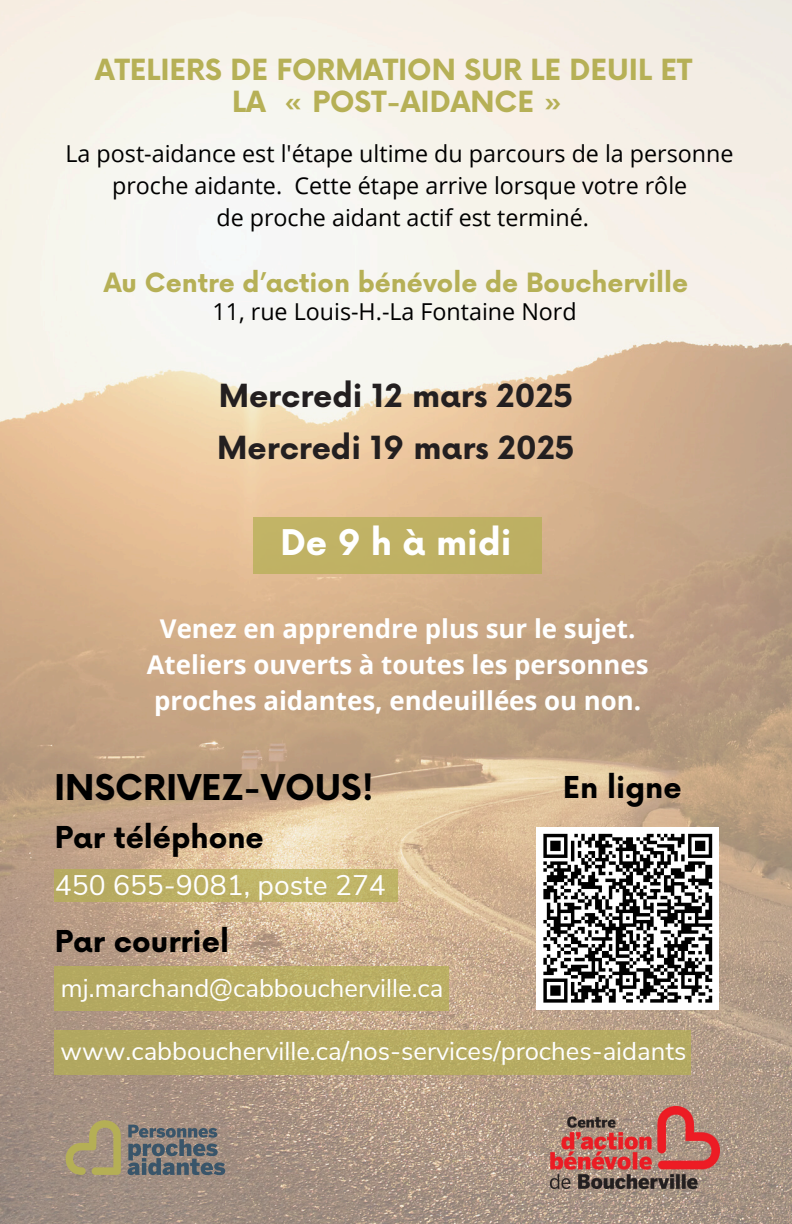
<style>
.page{position:relative;width:792px;height:1224px;background:#fff}
.page>*{position:absolute;margin:0;border:0;box-sizing:border-box;transform-origin:0 0}
.t1{font:700 34.6px "Now";color:#000}
.t2{font:700 34.5px "Now";color:#fff}
.t3{font:700 31px/52.4px "Now";color:#231f20}
.t4{font:700 29.4px "Now";color:#000}
.t5{font:700 28.4px/32px "Now";color:#b6b056;text-align:center}
.t6{font:28.3px "Nunito Sans";color:#fefefe}
.t7{font:700 25.9px/36px "Open Sans";color:#fff;text-align:center}
.t8{font:700 25.9px "Now";color:#b6b056}
.t9{font:25.7px "Nunito Sans";color:#fefefe}
.t10{font:23.3px/32px "Open Sans";color:#000;text-align:center}
</style>
<div class="page">
<img style="left:0;top:0;width:792px;height:1224px">
<div style="left:54px;top:1031px;width:636px;height:44px;background:#b5aa61"></div>
<svg style="left:60px;top:1119px;width:61px;height:56px;background:#a99a72"></svg>
<svg style="left:128px;top:1125px;width:97px;height:50px;background:#737476"></svg>
<div style="left:253px;top:517px;width:289px;height:56px;background:#c0b164"></div>
<div style="left:54px;top:870px;width:344px;height:32px;background:#beb265"></div>
<div style="left:537px;top:827px;width:182px;height:183px;background:#fff"></div>
<svg style="left:543px;top:833px;width:170px;height:170px"></svg>
<img style="left:551px;top:1107px;width:168px;height:81px">
<div style="left:54px;top:967px;width:395px;height:44px;background:#b7ab62"></div>
<h3 class="t5" style="left:95px;top:56px;width:598px">ATELIERS DE FORMATION SUR LE DEUIL ET<br>LA « POST-AIDANCE »</h3>
<p class="t10" style="left:66px;top:137px;width:669px">La post-aidance est l'étape ultime du parcours de la personne proche aidante. Cette étape arrive lorsque votre rôle</p>
<p class="t10" style="left:216px;top:201px;width:374px">de proche aidant actif est terminé.</p>
<h4 class="t8" style="left:104px;top:269px;width:586px">Au Centre d’action bénévole de Boucherville</h4>
<h2 class="t10" style="left:213px;top:295px;width:366px">11, rue Louis-H.-La Fontaine Nord</h2>
<p class="t3" style="left:217px;top:371px;width:359px">Mercredi 12 mars 2025<br>Mercredi 19 mars 2025</p>
<h6 class="t2" style="left:280px;top:524px;width:233px">De 9 h à midi</h6>
<h6 class="t7" style="left:147px;top:610px;width:503px">Venez en apprendre plus sur le sujet.<br>Ateliers ouverts à toutes les personnes proches aidantes, endeuillées ou non.</h6>
<h4 class="t1" style="left:54px;top:769px;width:321px">INSCRIVEZ-VOUS!</h4>
<p class="t4" style="left:563px;top:772px;width:120px">En ligne</p>
<h4 class="t4" style="left:55px;top:821px;width:210px">Par téléphone</h4>
<h1 class="t6" style="left:55px;top:866px;width:333px">450 655-9081, poste 274</h1>
<h4 class="t4" style="left:55px;top:926px;width:176px">Par courriel</h4>
<h5 class="t9" style="left:61px;top:971px;width:384px">mj.marchand@cabboucherville.ca</h5>
<p class="t9" style="left:61px;top:1034px;width:627px">www.cabboucherville.ca/nos-services/proches-aidants</p>
</div>
